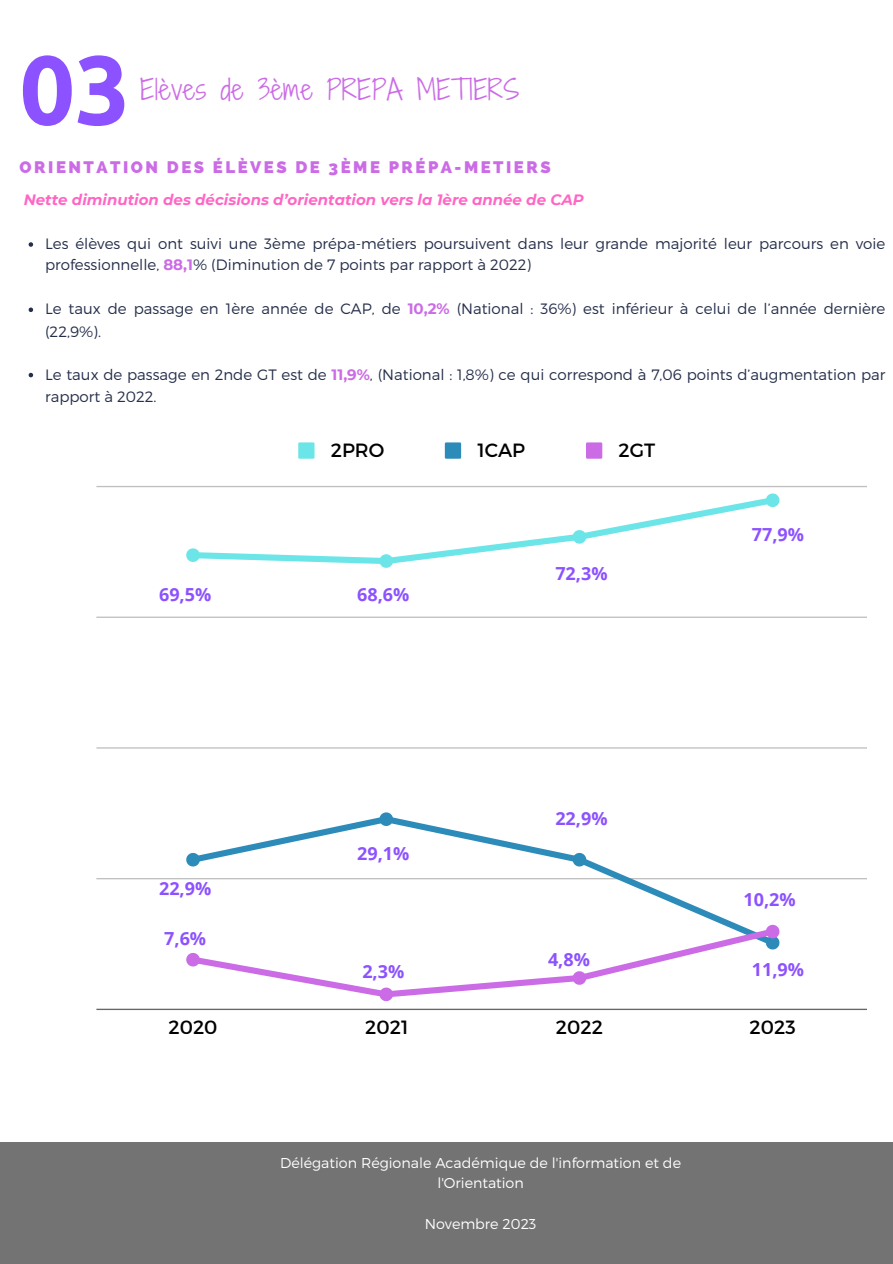
<style>
.page{position:relative;width:893px;height:1264px;background:#fff}
.page>*{position:absolute;margin:0;border:0;box-sizing:border-box;transform-origin:0 0}
.t1{font:700 97.5px "Ubuntu";color:#8c52ff}
.t2{font:27px "Shadows Into Light Two";letter-spacing:.01em;color:#cb6ce6}
.t3{font:19.2px "Montserrat";color:#000}
.t4{font:700 18px "Open Sans";color:#8c52ff}
.t5{font:800 16.65px "Raleway";letter-spacing:.15em;color:#cb6ce6}
.t6{font:300 15px/22.5px "Montserrat";color:#252e4a}
.t7{font:italic 700 15px "Montserrat";color:#ff66c4}
.t8{font:300 14.25px/20.2px "Montserrat";color:#fff;text-align:center}
.s1{font-weight:700;color:#cb6ce6}
</style>
<div class="page">
<div style="left:0;top:1142px;width:892px;height:121px;background:#737373"></div>
<svg style="left:29px;top:242px;width:4px;height:5px"></svg>
<svg style="left:29px;top:307px;width:4px;height:5px"></svg>
<svg style="left:29px;top:373px;width:4px;height:4px"></svg>
<svg style="left:298px;top:442px;width:16px;height:16px"></svg>
<svg style="left:445px;top:442px;width:16px;height:16px"></svg>
<svg style="left:586px;top:442px;width:16px;height:16px"></svg>
<hr style="left:96px;top:878px;width:770px;height:1px;background:#000">
<hr style="left:96px;top:747px;width:770px;height:1px;background:#000">
<hr style="left:96px;top:616px;width:770px;height:2px;background:#000">
<hr style="left:96px;top:486px;width:770px;height:1px;background:#000">
<hr style="left:96px;top:1008px;width:770px;height:2px;background:#000">
<svg style="left:186px;top:493px;width:593px;height:75px"></svg>
<svg style="left:186px;top:812px;width:594px;height:189px"></svg>
<p class="t1" style="left:20px;top:34px;width:112px">03</p>
<p class="t2" style="left:140px;top:70px;width:380px">Elèves de 3ème PREPA METIERS</p>
<p class="t5" style="left:20px;top:157px;width:532px">ORIENTATION DES ÉLÈVES DE 3ÈME PRÉPA-METIERS</p>
<p class="t7" style="left:24px;top:191px;width:561px">Nette diminution des décisions d’orientation vers la 1ère année de CAP</p>
<p class="t6" style="left:45px;top:232px;width:841px;line-height:21.3px">Les élèves qui ont suivi une 3ème prépa-métiers poursuivent dans leur grande majorité leur parcours en voie professionnelle, <span class="s1">88,1</span>% (Diminution de 7 points par rapport à 2022)</p>
<p class="t6" style="left:45px;top:297px;width:841px">Le taux de passage en 1ère année de CAP, de <span class="s1">10,2%</span> (National : 36%) est inférieur à celui de l’année dernière (22,9%).</p>
<p class="t6" style="left:45px;top:362px;width:841px">Le taux de passage en 2nde GT est de <span class="s1">11,9%</span>, (National : 1,8%) ce qui correspond à 7,06 points d’augmentation par rapport à 2022.</p>
<p class="t3" style="left:331px;top:437px;width:55px">2PRO</p>
<p class="t3" style="left:477px;top:437px;width:49px">1CAP</p>
<p class="t3" style="left:618px;top:437px;width:38px">2GT</p>
<p class="t4" style="left:159px;top:581px;width:54px">69,5%</p>
<p class="t4" style="left:357px;top:581px;width:54px">68,6%</p>
<p class="t4" style="left:159px;top:875px;width:54px">22,9%</p>
<p class="t4" style="left:164px;top:925px;width:43px">7,6%</p>
<p class="t4" style="left:357px;top:840px;width:54px">29,1%</p>
<p class="t4" style="left:362px;top:958px;width:43px">2,3%</p>
<p class="t4" style="left:555px;top:560px;width:54px">72,3%</p>
<p class="t4" style="left:555px;top:806px;width:54px">22,9%</p>
<p class="t4" style="left:548px;top:946px;width:43px">4,8%</p>
<p class="t4" style="left:751px;top:521px;width:54px">77,9%</p>
<p class="t4" style="left:743px;top:886px;width:54px">10,2%</p>
<p class="t4" style="left:751px;top:957px;width:54px">11,9%</p>
<p class="t3" style="left:168px;top:1014px;width:51px">2020</p>
<p class="t3" style="left:365px;top:1014px;width:45px">2021</p>
<p class="t3" style="left:556px;top:1014px;width:49px">2022</p>
<p class="t3" style="left:749px;top:1014px;width:48px">2023</p>
<p class="t8" style="left:280px;top:1152px;width:402px">Délégation Régionale Académique de l'information et de l'Orientation</p>
<p class="t8" style="left:424px;top:1212px;width:113px">Novembre 2023</p>
</div>
